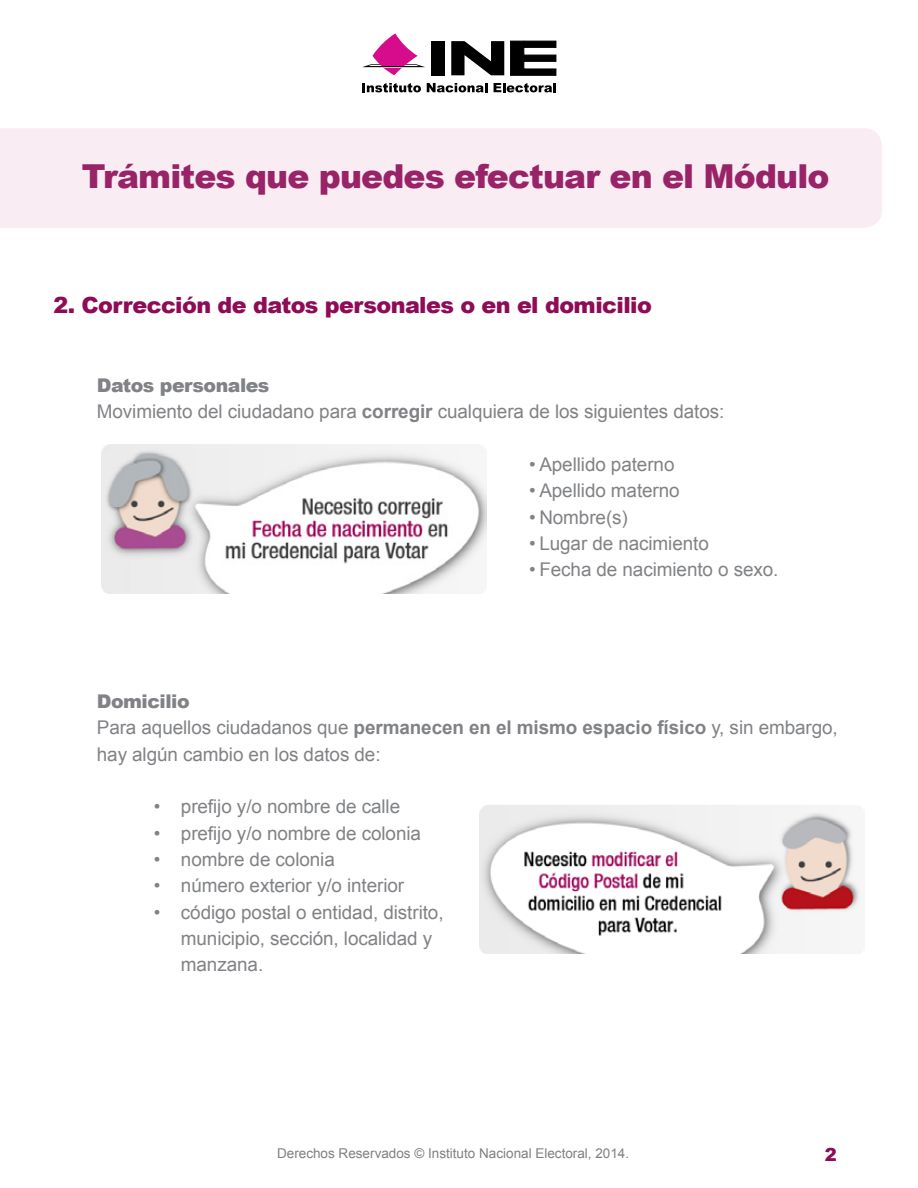
<style>
.page{position:relative;width:918px;height:1188px;background:#fff}
.page>*{position:absolute;margin:0;border:0;box-sizing:border-box;transform-origin:0 0}
.t1{font:900 33px "Arial";letter-spacing:-.025em;color:#992367}
.t2{font:900 22.35px "Arial";letter-spacing:-.025em;color:#8e0b56}
.t3{font:18.9px/26.4px "Arial";letter-spacing:-.005em;color:#808285}
.t4{font:900 18px "Arial";color:#8e0b56}
.t5{font:13.5px "Arial";color:#808080}
.s1{font-weight:900}
.s2{font-weight:700}
</style>
<div class="page">
<div style="left:0;top:128px;width:882px;height:100px;background:#f9edf3"></div>
<div style="left:432px;top:41px;width:13px;height:34px;background:#000"></div>
<svg style="left:510px;top:40px;width:47px;height:36px"></svg>
<svg style="left:451px;top:41px;width:53px;height:34px"></svg>
<svg style="left:362px;top:33px;width:63px;height:42px"></svg>
<svg style="left:362px;top:83px;width:59px;height:9px"></svg>
<svg style="left:427px;top:83px;width:60px;height:9px"></svg>
<svg style="left:494px;top:83px;width:62px;height:9px"></svg>
<img style="left:102px;top:445px;width:385px;height:149px">
<img style="left:480px;top:805px;width:381px;height:148px">
<h1 class="t1" style="left:82px;top:152px;width:749px">Trámites que puedes efectuar en el Módulo</h1>
<p class="t2" style="left:53px;top:289px;width:600px">2. Corrección de datos personales o en el domicilio</p>
<p class="t3" style="left:97px;top:372px;width:629px"><span class="s1">Datos personales<br></span>Movimiento del ciudadano para <span class="s2">corregir</span> cualquiera de los siguientes datos:</p>
<p class="t3" style="left:529px;top:451px;width:147px">• Apellido paterno</p>
<p class="t3" style="left:529px;top:478px;width:152px">• Apellido materno</p>
<p class="t3" style="left:529px;top:504px;width:100px">• Nombre(s)</p>
<p class="t3" style="left:529px;top:530px;width:181px">• Lugar de nacimiento</p>
<p class="t3" style="left:529px;top:557px;width:251px">• Fecha de nacimiento o sexo.</p>
<p class="t3" style="left:97px;top:688px;width:742px"><span class="s1">Domicilio<br></span>Para aquellos ciudadanos que <span class="s2">permanecen en el mismo espacio físico</span> y, sin embargo, hay algún cambio en los datos de:</p>
<p class="t3" style="left:154px;top:794px;width:248px">• prefijo y/o nombre de calle</p>
<p class="t3" style="left:154px;top:820px;width:269px">• prefijo y/o nombre de colonia</p>
<p class="t3" style="left:154px;top:846px;width:182px">• nombre de colonia</p>
<p class="t3" style="left:154px;top:873px;width:252px">• número exterior y/o interior</p>
<p class="t3" style="left:181px;top:899px;width:264px;text-indent:-27px">• código postal o entidad, distrito, municipio, sección, localidad y manzana.</p>
<p class="t5" style="left:277px;top:1144px;width:354px">Derechos Reservados © Instituto Nacional Electoral, 2014.</p>
<p class="t4" style="left:825px;top:1141px;width:14px">2</p>
</div>
